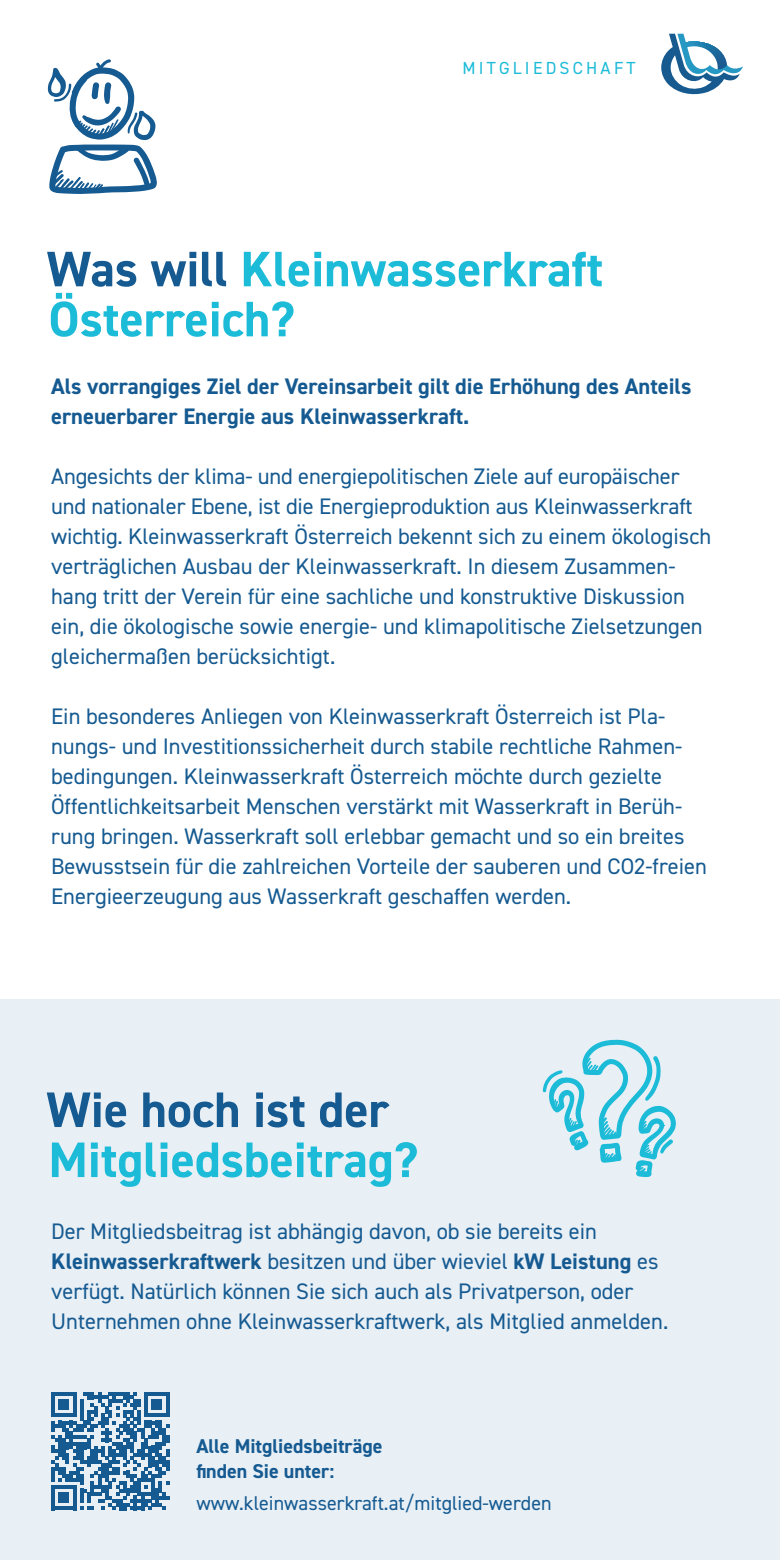
<style>
.page{position:relative;width:780px;height:1560px;background:#fff}
.page>*{position:absolute;margin:0;border:0;box-sizing:border-box;transform-origin:0 0}
.t1{font:700 50px/50px "DIN2014";color:#1cbbd8}
.t2{font:700 50px "DIN2014";color:#155a91}
.t3{font:22.5px/30px "DIN2014";color:#155a91}
.t4{font:700 22.5px/30px "DIN2014";color:#155a91}
.t5{font:20px "DIN2014";color:#155a91}
.t6{font:700 20px/25px "DIN2014";color:#155a91}
.t7{font:17.5px "DIN2014";letter-spacing:.185em;color:#1cbbd8}
.s1{color:#155a91}
.s2{font-weight:700}
</style>
<div class="page">
<div style="left:0;top:999px;width:780px;height:560px;background:#e8eff5"></div>
<svg style="left:51px;top:1392px;width:118px;height:117px"></svg>
<svg style="left:47px;top:59px;width:110px;height:135px"></svg>
<svg style="left:543px;top:1039px;width:133px;height:137px"></svg>
<svg style="left:661px;top:34px;width:82px;height:60px"></svg>
<p class="t7" style="left:462px;top:57px;width:175px">MITGLIEDSCHAFT</p>
<h1 class="t1" style="left:47px;top:243px;width:558px"><span class="s1">Was will</span> Kleinwasserkraft<br>Österreich?</h1>
<p class="t4" style="left:51px;top:370px;width:641px">Als vorrangiges Ziel der Vereinsarbeit gilt die Erhöhung des Anteils erneuerbarer Energie aus Kleinwasserkraft.</p>
<p class="t3" style="left:51px;top:460px;width:661px">Angesichts der klima- und energiepolitischen Ziele auf europäischer und nationaler Ebene, ist die Energieproduktion aus Kleinwasserkraft wichtig. Kleinwasserkraft Österreich bekennt sich zu einem ökologisch verträglichen Ausbau der Kleinwasserkraft. In diesem Zusammen&shy;hang tritt der Verein für eine sachliche und konstruktive Diskussion ein, die ökologische sowie energie- und klimapolitische Zielsetzungen gleichermaßen berücksichtigt.</p>
<p class="t3" style="left:51px;top:700px;width:657px">Ein besonderes Anliegen von Kleinwasserkraft Österreich ist Pla&shy;nungs- und Investitionssicherheit durch stabile rechtliche Rahmen&shy;bedingungen. Kleinwasserkraft Österreich möchte durch gezielte Öffentlichkeitsarbeit Menschen verstärkt mit Wasserkraft in Berüh&shy;rung bringen. Wasserkraft soll erlebbar gemacht und so ein breites Bewusstsein für die zahlreichen Vorteile der sauberen und CO2-freien Energieerzeugung aus Wasserkraft geschaffen werden.</p>
<h1 class="t2" style="left:46px;top:1076px;width:344px">Wie hoch ist der</h1>
<h1 class="t1" style="left:48px;top:1134px;width:371px">Mitgliedsbeitrag?</h1>
<p class="t3" style="left:51px;top:1215px;width:618px">Der Mitgliedsbeitrag ist abhängig davon, ob sie bereits ein <span class="s2">Kleinwasserkraftwerk</span> besitzen und über wieviel <span class="s2">kW Leistung</span> es verfügt. Natürlich können Sie sich auch als Privatperson, oder Unternehmen ohne Kleinwasserkraftwerk, als Mitglied anmelden.</p>
<p class="t6" style="left:196px;top:1433px;width:187px">Alle Mitgliedsbeiträge finden Sie unter:</p>
<p class="t5" style="left:196px;top:1490px;width:357px">www.kleinwasserkraft.at/mitglied-werden</p>
</div>
